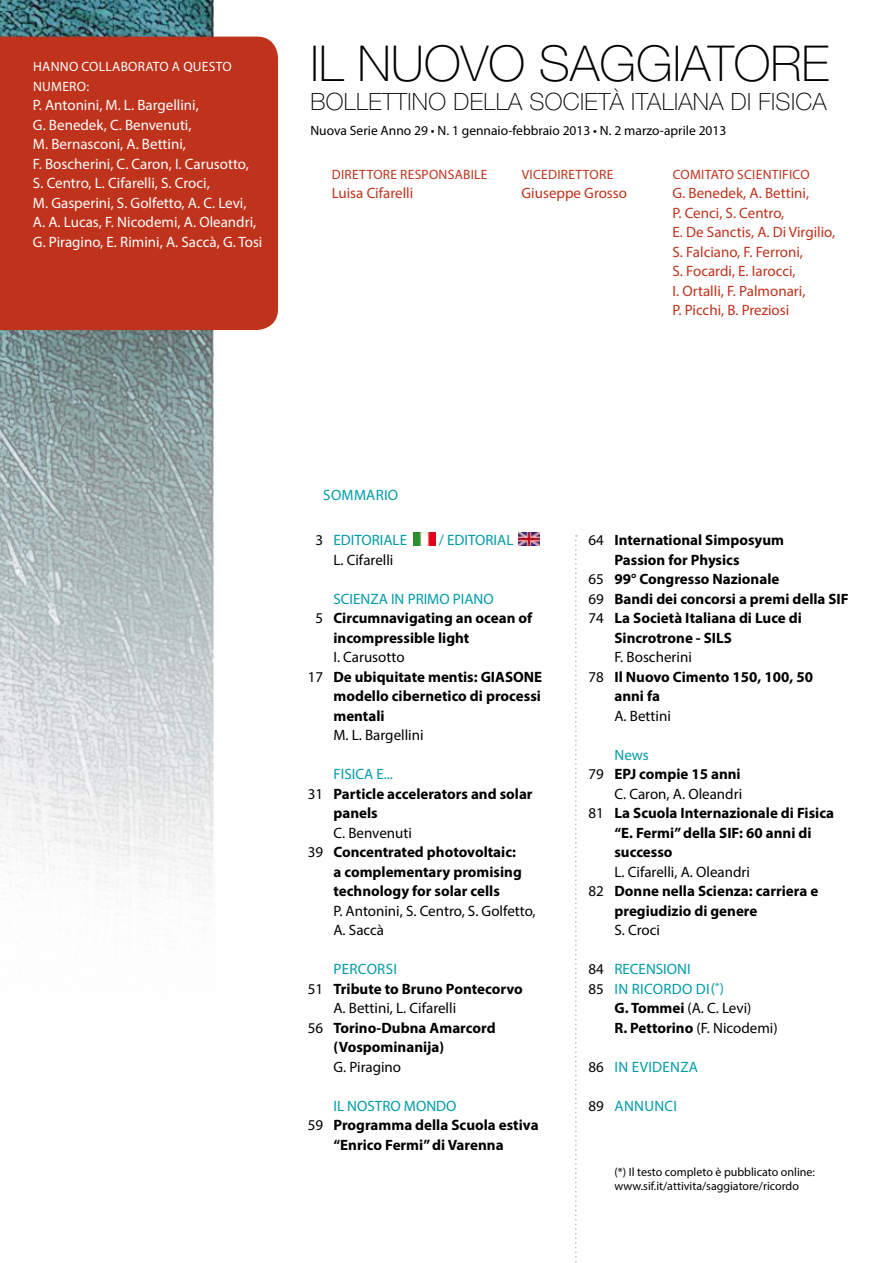
<style>
.page{position:relative;width:893px;height:1263px;background:#fff}
.page>*{position:absolute;margin:0;border:0;box-sizing:border-box;transform-origin:0 0}
.t1{font:100 49.5px "Helvetica Neue LT Std";color:#000}
.t2{font:100 23.85px "Helvetica Neue LT Std";letter-spacing:.015em;color:#000}
.t3{font:700 15px/19.5px "Myriad Pro";color:#000}
.t4{font:15px/19.5px "Myriad Pro";color:#fff}
.t5{font:15px/19.5px "Myriad Pro";color:#000}
.t6{font:15px/19.5px "Myriad Pro";color:#bf321b}
.t7{font:15px/19.5px "Myriad Pro";letter-spacing:.005em;color:#009ba8}
.t8{font:13.5px "Myriad Pro";color:#000}
.t9{font:13.5px "Myriad Pro";letter-spacing:.02em;color:#bf321b}
.t10{font:13.5px/19.5px "Myriad Pro";letter-spacing:.02em;color:#fff}
.t11{font:12px/13.5px "Myriad Pro";color:#000}
.s1{font-weight:700;color:#000}
.s2{color:#000}
</style>
<div class="page">
<img style="left:0;top:0;width:215px;height:897px">
<div style="left:0;top:37px;width:278px;height:293px;background:#bf321b"></div>
<svg style="left:575px;top:535px;width:2px;height:728px"></svg>
<img style="left:518px;top:533px;width:21px;height:12px">
<img style="left:414px;top:533px;width:21px;height:13px">
<p class="t10" style="left:33px;top:57px;width:200px">Hanno collaborato a questo numero:</p>
<p class="t4" style="left:33px;top:95px;width:231px">P. Antonini, M. L. Bargellini,<br>G. Benedek, C. Benvenuti,<br>M. Bernasconi, A. Bettini,<br>F. Boscherini, C. Caron, I. Carusotto, S. Centro, L. Cifarelli, S. Croci,<br>M. Gasperini, S. Golfetto, A. C. Levi, A. A. Lucas, F. Nicodemi, A. Oleandri, G. Piragino, E. Rimini, A. Saccà, G. Tosi</p>
<h1 class="t1" style="left:310px;top:36px;width:520px">IL NUOVO SAGGIATORE</h1>
<h2 class="t2" style="left:310px;top:88px;width:518px">BOLLETTINO DELLA SOCIETÀ ITALIANA DI FISICA</h2>
<p class="t8" style="left:310px;top:122px;width:417px">Nuova Serie Anno 29 • N. 1 gennaio-febbraio 2013 • N. 2 marzo-aprile 2013</p>
<p class="t9" style="left:332px;top:166px;width:157px">Direttore Responsabile</p>
<p class="t6" style="left:332px;top:183px;width:83px">Luisa Cifarelli</p>
<p class="t9" style="left:522px;top:166px;width:15px">Vicedi</p>
<p class="t9" style="left:561px;top:166px;width:52px">rettore</p>
<p class="t6" style="left:522px;top:183px;width:107px">Giuseppe Grosso</p>
<p class="t9" style="left:673px;top:166px;width:139px">Comitato scientifico</p>
<p class="t6" style="left:673px;top:183px;width:164px">G. Benedek, A. Bettini,<br>P. Cenci, S. Centro,<br>E. De Sanctis, A. Di Virgilio,<br>S. Falciano, F. Ferroni,<br>S. Focardi, E. Iarocci,<br>I. Ortalli, F. Palmonari,<br>P. Picchi, B. Preziosi</p>
<p class="t7" style="left:323px;top:485px;width:76px">sommario</p>
<p class="t5" style="left:315px;top:530px;width:9px">3</p>
<p class="t5" style="left:315px;top:608px;width:9px">5</p>
<p class="t5" style="left:308px;top:667px;width:17px">17</p>
<p class="t5" style="left:308px;top:784px;width:17px">31</p>
<p class="t5" style="left:308px;top:842px;width:17px">39</p>
<p class="t5" style="left:308px;top:979px;width:17px">51</p>
<p class="t5" style="left:308px;top:1018px;width:17px">56</p>
<p class="t5" style="left:308px;top:1115px;width:17px">59</p>
<p class="t7" style="left:333px;top:530px;width:26px">EDITORIALE</p>
<p class="t7" style="left:439px;top:530px;width:34px">/ EDITORIAL</p>
<p class="t5" style="left:333px;top:550px;width:61px">L. Cifarelli</p>
<p class="t7" style="left:333px;top:589px;width:83px">SCIENZAIN PRIM</p>
<p class="t7" style="left:439px;top:589px;width:23px">O PIANO</p>
<p class="t3" style="left:333px;top:608px;width:200px">Circumnavigating an ocean of incompressible light</p>
<p class="t5" style="left:333px;top:647px;width:73px">I. Carusotto</p>
<p class="t3" style="left:333px;top:666px;width:210px;text-align:justify">De ubiquitate mentis: GIASONE modello cibernetico di processi mentali</p>
<p class="t5" style="left:333px;top:725px;width:92px">M. L. Bargellini</p>
<p class="t7" style="left:333px;top:764px;width:61px">FISICA E...</p>
<p class="t3" style="left:333px;top:783px;width:201px">Particle accelerators and solar panels</p>
<p class="t5" style="left:333px;top:823px;width:80px">C. Benvenuti</p>
<p class="t3" style="left:333px;top:842px;width:190px">Concentrated photovoltaic: a complementary promising technology for solar cells</p>
<p class="t5" style="left:333px;top:901px;width:204px">P. Antonini, S. Centro, S. Golfetto,<br>A. Saccà</p>
<p class="t7" style="left:334px;top:959px;width:65px">percorsi</p>
<p class="t3" style="left:333px;top:978px;width:191px">Tribute to Bruno pontecorvo</p>
<p class="t5" style="left:333px;top:998px;width:124px">A. Bettini, L. Cifarelli</p>
<p class="t3" style="left:333px;top:1017px;width:164px">Torino-Dubna amarcord (vospominanija)</p>
<p class="t5" style="left:333px;top:1057px;width:69px">G. Piragino</p>
<p class="t7" style="left:333px;top:1096px;width:24px">IL NOSTRO</p>
<p class="t7" style="left:404px;top:1096px;width:12px">MON</p>
<p class="t7" style="left:436px;top:1096px;width:21px">DO</p>
<p class="t3" style="left:333px;top:1115px;width:207px">Programma della Scuola estiva “Enrico Fermi” di Varenna</p>
<p class="t5" style="left:588px;top:530px;width:17px">64</p>
<p class="t5" style="left:588px;top:569px;width:17px;text-align:justify">65<br>69<br>74</p>
<p class="t5" style="left:588px;top:667px;width:17px">78</p>
<p class="t5" style="left:588px;top:764px;width:17px">79</p>
<p class="t5" style="left:588px;top:803px;width:17px">81</p>
<p class="t5" style="left:588px;top:881px;width:17px">82</p>
<p class="t5" style="left:588px;top:959px;width:17px">84<br>85</p>
<p class="t5" style="left:588px;top:1057px;width:17px">86</p>
<p class="t5" style="left:588px;top:1096px;width:17px">89</p>
<p class="t3" style="left:614px;top:530px;width:236px">International Simposyum<br>Passion for Physics<br>99° Congresso Nazionale<br>Bandi dei concorsi a premi della SIF<br>La Società Italiana di Luce di<br>Sincrotrone - SILS</p>
<p class="t5" style="left:614px;top:647px;width:79px">F. Boscherini</p>
<p class="t3" style="left:614px;top:666px;width:200px">Il Nuovo Cimento 150, 100, 50 anni fa</p>
<p class="t5" style="left:614px;top:706px;width:58px">A. Bettini</p>
<p class="t7" style="left:614px;top:745px;width:36px">News</p>
<p class="t3" style="left:614px;top:764px;width:128px">EPJ compie 15 anni</p>
<p class="t5" style="left:614px;top:784px;width:129px">C. Caron, A. Oleandri</p>
<p class="t3" style="left:614px;top:803px;width:221px">La Scuola Internazionale di Fisica “E. Fermi” della SIF: 60 anni di successo</p>
<p class="t5" style="left:614px;top:862px;width:137px">L. Cifarelli, A. Oleandri</p>
<p class="t3" style="left:614px;top:881px;width:205px">Donne nella Scienza: carriera e pregiudizio di genere</p>
<p class="t5" style="left:614px;top:920px;width:47px">S. Croci</p>
<p class="t7" style="left:614px;top:959px;width:165px">RECENSIONI<br>In ricordo di(<sup>*</sup>)<br><span class="s1">G. Tommei</span> <span class="s2">(A. C. Levi)<br></span><span class="s1">R. Pettorino</span> <span class="s2">(F. Nicodemi)</span></p>
<p class="t7" style="left:615px;top:1057px;width:26px">in eviden</p>
<p class="t7" style="left:680px;top:1057px;width:17px">za</p>
<p class="t7" style="left:615px;top:1096px;width:11px">ANN</p>
<p class="t7" style="left:644px;top:1096px;width:32px">UNCI</p>
<p class="t11" style="left:614px;top:1165px;width:202px">(*) Il testo completo è pubblicato online: www.sif.it/attivita/saggiatore/ricordo</p>
</div>
